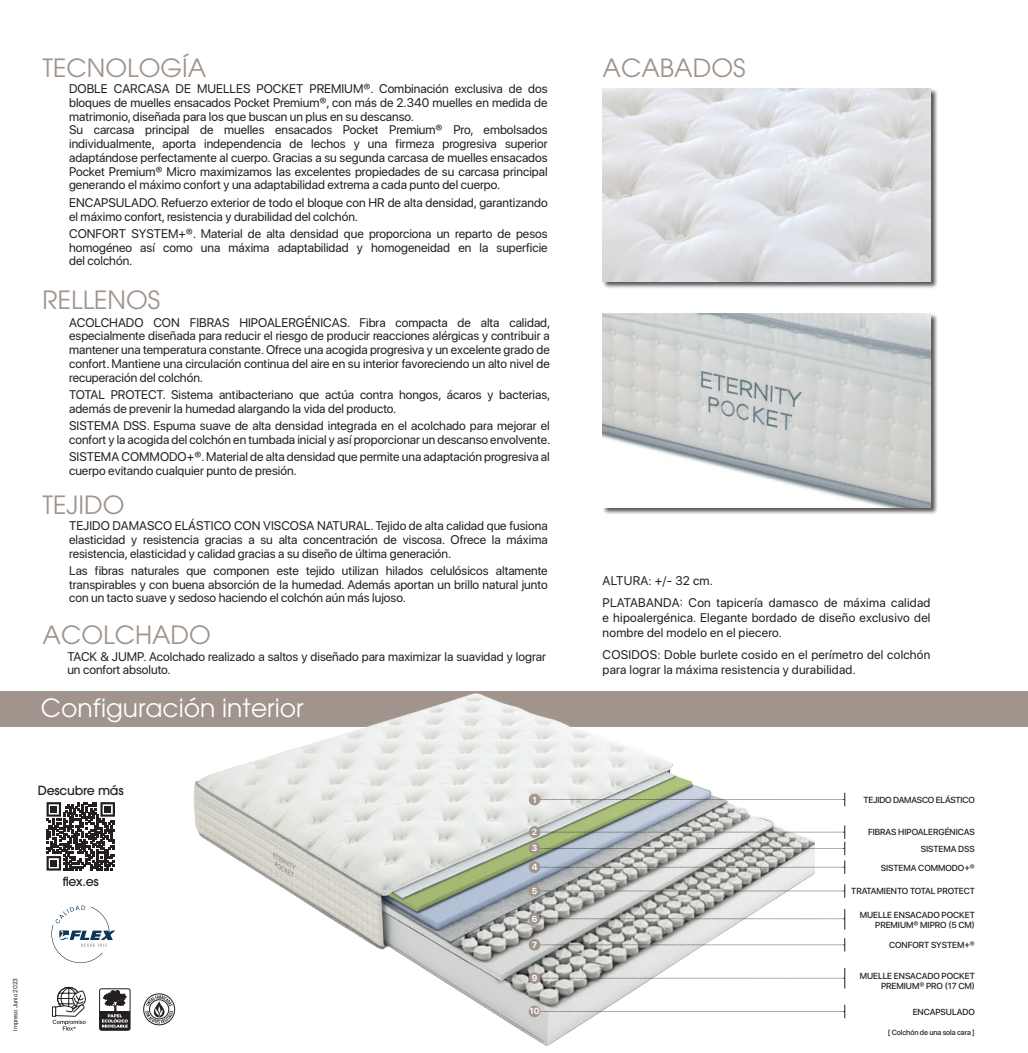
<style>
.page{position:relative;width:1028px;height:1053px;background:#fff}
.page>*{position:absolute;margin:0;border:0;box-sizing:border-box;transform-origin:0 0}
.t1{font:25px "ITC Avant Garde Pro";color:#a0948c}
.t2{font:25px "ITC Avant Garde Pro";color:#fff}
.t3{font:12.5px/13.8px "SF Pro Display";color:#231f20}
.t4{font:12.5px/15px "SF Pro Display";letter-spacing:.02em;color:#231f20}
.t5{font:500 12.5px "ITC Avant Garde Pro";letter-spacing:-.02em;color:#231f20}
.t6{font:500 8.75px/10px "SF Pro Display";color:#231f20;text-align:right}
.t7{font:500 8.75px "SF Pro Display";letter-spacing:-.02em;color:#231f20}
.t8{font:700 8.75px "SF Pro Display";color:#fff}
.t9{font:500 7.5px "SF Pro Display";letter-spacing:-.01em;color:#231f20}
.t10{font:6.25px "SF Pro Display";color:#231f20}
</style>
<div class="page">
<div style="left:0;top:690px;width:1028px;height:36px;background:#a0948c"></div>
<div style="left:602px;top:88px;width:336px;height:201px;background:#231f20;opacity:.75"></div>
<img style="left:602px;top:88px;width:328px;height:193px">
<div style="left:602px;top:313px;width:336px;height:201px;background:#231f20;opacity:.75"></div>
<img style="left:602px;top:314px;width:328px;height:193px">
<div style="left:143px;top:993px;width:32px;height:32px;border:1px solid #231f20;border-radius:50%"></div>
<svg style="left:145px;top:995px;width:22px;height:28px"></svg>
<svg style="left:53px;top:986px;width:33px;height:44px"></svg>
<div style="left:52px;top:1006px;width:4px;height:10px;border:1px solid #231f20"></div>
<svg style="left:101px;top:1011px;width:29px;height:19px"></svg>
<div style="left:99px;top:988px;width:31px;height:42px;border:1px solid #231f20;border-radius:2px"></div>
<svg style="left:102px;top:989px;width:26px;height:38px"></svg>
<svg style="left:51px;top:905px;width:64px;height:58px"></svg>
<img style="left:167px;top:690px;width:647px;height:356px">
<svg style="left:534px;top:792px;width:311px;height:14px"></svg>
<div style="left:529px;top:794px;width:11px;height:10px;background:#a0948c;border-radius:50%"></div>
<div style="left:529px;top:793px;width:11px;height:12px;border:1px solid #a0948c;border-radius:50%"></div>
<svg style="left:534px;top:884px;width:311px;height:13px"></svg>
<div style="left:529px;top:885px;width:11px;height:11px;background:#a0948c;border-radius:50%"></div>
<div style="left:529px;top:885px;width:11px;height:11px;border:1px solid #a0948c;border-radius:50%"></div>
<svg style="left:534px;top:909px;width:311px;height:20px"></svg>
<div style="left:529px;top:913px;width:11px;height:10px;background:#a0948c;border-radius:50%"></div>
<div style="left:529px;top:913px;width:11px;height:11px;border:1px solid #a0948c;border-radius:50%"></div>
<svg style="left:534px;top:1004px;width:311px;height:14px"></svg>
<div style="left:529px;top:1006px;width:11px;height:10px;background:#a0948c;border-radius:50%"></div>
<div style="left:529px;top:1005px;width:11px;height:11px;border:1px solid #a0948c;border-radius:50%"></div>
<svg style="left:534px;top:938px;width:311px;height:13px"></svg>
<div style="left:529px;top:939px;width:11px;height:11px;background:#a0948c;border-radius:50%"></div>
<div style="left:529px;top:939px;width:11px;height:11px;border:1px solid #a0948c;border-radius:50%"></div>
<svg style="left:534px;top:967px;width:311px;height:21px"></svg>
<div style="left:529px;top:972px;width:11px;height:11px;background:#a0948c;border-radius:50%"></div>
<div style="left:529px;top:972px;width:11px;height:11px;border:1px solid #a0948c;border-radius:50%"></div>
<div style="left:529px;top:861px;width:11px;height:11px;background:#a0948c;border-radius:50%"></div>
<div style="left:529px;top:861px;width:11px;height:11px;border:1px solid #a0948c;border-radius:50%"></div>
<div style="left:529px;top:843px;width:11px;height:10px;background:#a0948c;border-radius:50%"></div>
<div style="left:529px;top:842px;width:11px;height:11px;border:1px solid #a0948c;border-radius:50%"></div>
<svg style="left:534px;top:825px;width:311px;height:48px"></svg>
<div style="left:529px;top:826px;width:11px;height:11px;background:#a0948c;border-radius:50%"></div>
<div style="left:529px;top:826px;width:11px;height:11px;border:1px solid #a0948c;border-radius:50%"></div>
<svg style="left:47px;top:802px;width:68px;height:68px"></svg>
<h1 class="t1" style="left:43px;top:52px;width:165px">TECNOLOGÍA</h1>
<p class="t3" style="left:69px;top:82px;width:480px">DOBLE CARCASA DE MUELLES POCKET PREMIUM®. Combinación exclusiva de dos bloques de muelles ensacados Pocket Premium®, con más de 2.340 muelles en medida de matrimonio, diseñada para los que buscan un plus en su descanso.<br>Su carcasa principal de muelles ensacados Pocket Premium® Pro, embolsados individualmente, aporta independencia de lechos y una firmeza progresiva superior adaptándose perfectamente al cuerpo. Gracias a su segunda carcasa de muelles ensacados Pocket Premium® Micro maximizamos las excelentes propiedades de su carcasa principal generando el máximo confort y una adaptabilidad extrema a cada punto del cuerpo.</p>
<p class="t3" style="left:69px;top:195px;width:480px">ENCAPSULADO. Refuerzo exterior de todo el bloque con HR de alta densidad, garantizando el máximo confort, resistencia y durabilidad del colchón.</p>
<p class="t3" style="left:69px;top:226px;width:480px;text-align:justify">CONFORT SYSTEM+®. Material de alta densidad que proporciona un reparto de pesos homogéneo así como una máxima adaptabilidad y homogeneidad en la superficie del colchón.</p>
<h1 class="t1" style="left:43px;top:284px;width:119px">RELLENOS</h1>
<p class="t3" style="left:69px;top:315px;width:483px;text-align:justify">ACOLCHADO CON FIBRAS HIPOALERGÉNICAS. Fibra compacta de alta calidad, especialmente diseñada para reducir el riesgo de producir reacciones alérgicas y contribuir a mantener una temperatura constante. Ofrece una acogida progresiva y un excelente grado de confort. Mantiene una circulación continua del aire en su interior favoreciendo un alto nivel de recuperación del colchón.</p>
<p class="t3" style="left:69px;top:387px;width:483px">TOTAL PROTECT. Sistema antibacteriano que actúa contra hongos, ácaros y bacterias, además de prevenir la humedad alargando la vida del producto.</p>
<p class="t3" style="left:69px;top:418px;width:483px">SISTEMA DSS. Espuma suave de alta densidad integrada en el acolchado para mejorar el confort y la acogida del colchón en tumbada inicial y así proporcionar un descanso envolvente.</p>
<p class="t3" style="left:69px;top:449px;width:482px">SISTEMA COMMODO+®. Material de alta densidad que permite una adaptación progresiva al cuerpo evitando cualquier punto de presión.</p>
<h1 class="t1" style="left:43px;top:489px;width:84px">TEJIDO</h1>
<p class="t3" style="left:69px;top:519px;width:480px;text-align:justify">TEJIDO DAMASCO ELÁSTICO CON VISCOSA NATURAL. Tejido de alta calidad que fusiona elasticidad y resistencia gracias a su alta concentración de viscosa. Ofrece la máxima resistencia, elasticidad y calidad gracias a su diseño de última generación.</p>
<p class="t3" style="left:69px;top:563px;width:480px;text-align:justify">Las fibras naturales que componen este tejido utilizan hilados celulósicos altamente transpirables y con buena absorción de la humedad. Además aportan un brillo natural junto con un tacto suave y sedoso haciendo el colchón aún más lujoso.</p>
<h1 class="t1" style="left:43px;top:619px;width:170px">ACOLCHADO</h1>
<p class="t3" style="left:67px;top:649px;width:480px">TACK &amp; JUMP. Acolchado realizado a saltos y diseñado para maximizar la suavidad y lograr un confort absoluto.</p>
<h1 class="t2" style="left:41px;top:692px;width:264px">Configuración interior</h1>
<h1 class="t1" style="left:602px;top:52px;width:144px">ACABADOS</h1>
<p class="t4" style="left:602px;top:569px;width:329px;line-height:22.1px">ALTURA: +/- 32 cm.<br>PLATABANDA: Con tapicería damasco de máxima calidad</p>
<p class="t4" style="left:602px;top:610px;width:329px">e hipoalergénica. Elegante bordado de diseño exclusivo del nombre del modelo en el piecero.</p>
<p class="t4" style="left:602px;top:647px;width:329px">COSIDOS: Doble burlete cosido en el perímetro del colchón para lograr la máxima resistencia y durabilidad.</p>
<p class="t5" style="left:38px;top:782px;width:87px">Descubre más</p>
<p class="t5" style="left:63px;top:873px;width:38px">flex.es</p>
<p class="t10" style="left:10px;top:1030px;width:54px;rotate:-90deg">Impreso Junio 2023</p>
<p class="t8" style="left:532px;top:794px;width:6px">1</p>
<p class="t7" style="left:863px;top:793px;width:113px">TEJIDO DAMASCO ELÁSTICO</p>
<p class="t8" style="left:532px;top:826px;width:7px">2</p>
<p class="t6" style="left:868px;top:827px;width:108px">FIBRAS HIPOALERGÉNICAS</p>
<p class="t8" style="left:532px;top:843px;width:7px">3</p>
<p class="t6" style="left:920px;top:844px;width:56px">SISTEMA DSS</p>
<p class="t8" style="left:532px;top:861px;width:7px">4</p>
<p class="t6" style="left:880px;top:862px;width:95px">SISTEMA COMMODO+®</p>
<p class="t8" style="left:532px;top:885px;width:7px">5</p>
<p class="t6" style="left:851px;top:886px;width:125px">TRATAMIENTO TOTAL PROTECT</p>
<p class="t6" style="left:859px;top:909px;width:117px">MUELLE ENSACADO POCKET<br>PREMIUM® MIPRO (5 CM)</p>
<p class="t8" style="left:532px;top:913px;width:7px">6</p>
<p class="t8" style="left:532px;top:939px;width:7px">7</p>
<p class="t6" style="left:889px;top:940px;width:87px">CONFORT SYSTEM+®</p>
<p class="t6" style="left:859px;top:971px;width:117px">MUELLE ENSACADO POCKET<br>PREMIUM® PRO (17 CM)</p>
<p class="t8" style="left:532px;top:972px;width:7px">9</p>
<p class="t8" style="left:529px;top:1006px;width:11px">10</p>
<p class="t6" style="left:912px;top:1007px;width:64px">ENCAPSULADO</p>
<p class="t9" style="left:887px;top:1026px;width:88px">[ Colchón de una sola cara ]</p>
</div>
